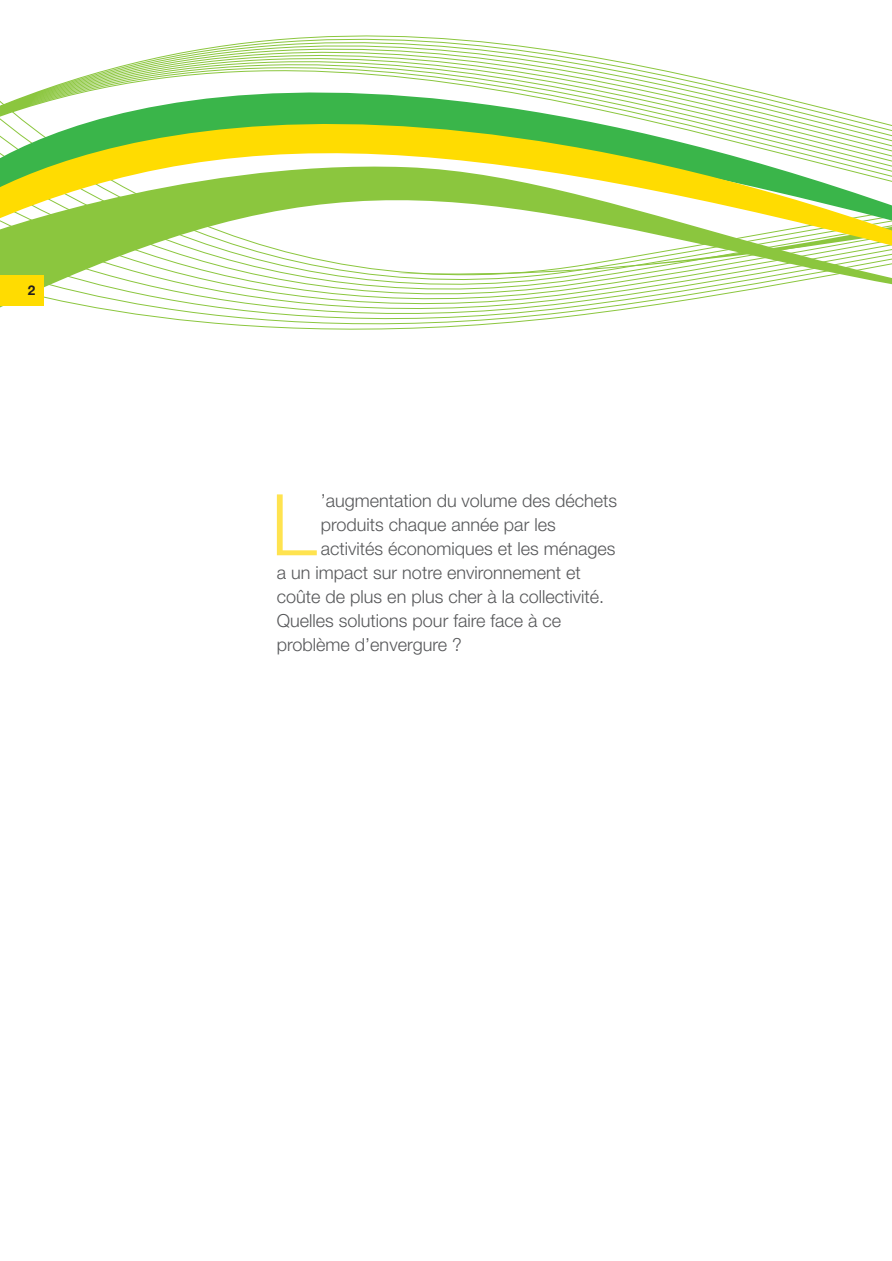
<style>
.page{position:relative;width:892px;height:1261px;background:#fff}
.page>*{position:absolute;margin:0;border:0;box-sizing:border-box;transform-origin:0 0}
.t1{font:300 85.2px "Helvetica Neue LT Std";color:#ffe34f}
.t2{font:300 18px "Helvetica Neue LT Std";color:#57585a}
.t3{font:700 13.5px "Helvetica Neue LT Std";color:#231f20}
</style>
<div class="page">
<svg style="left:0;top:35px;width:891px;height:295px"></svg>
<div style="left:0;top:275px;width:44px;height:30px;background:#ffdc01"></div>
<p class="t3" style="left:28px;top:282px;width:9px">2</p>
<h1 class="t1" style="left:271px;top:473px;width:47px">L</h1>
<p class="t2" style="left:321px;top:490px;width:298px">’augmentation du volume des déchets</p>
<p class="t2" style="left:321px;top:514px;width:236px">produits chaque année par les</p>
<p class="t2" style="left:321px;top:538px;width:296px">activités économiques et les ménages</p>
<p class="t2" style="left:277px;top:562px;width:305px">a un impact sur notre environnement et</p>
<p class="t2" style="left:277px;top:586px;width:329px">coûte de plus en plus cher à la collectivité.</p>
<p class="t2" style="left:277px;top:610px;width:286px">Quelles solutions pour faire face à ce</p>
<p class="t2" style="left:277px;top:634px;width:186px">problème d’envergure ?</p>
</div>
